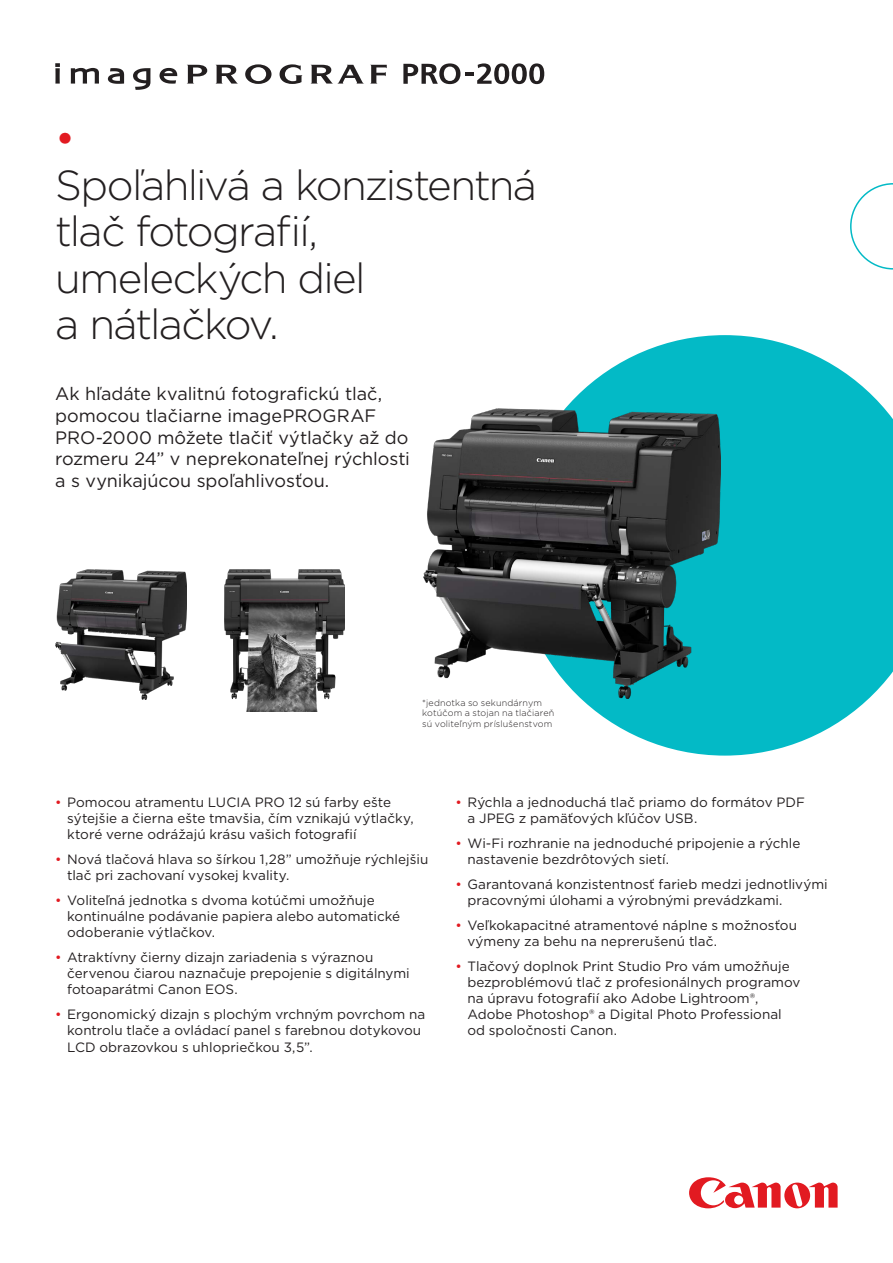
<style>
.page{position:relative;width:893px;height:1263px;background:#fff}
.page>*{position:absolute;margin:0;border:0;box-sizing:border-box;transform-origin:0 0}
.COVER_HEADER_MEDIUM{font:300 42px/46.5px "Gotham";letter-spacing:-.04em;color:#231f20}
.COVER_HEADER_SMALL{font:42px "Gotham";color:#e21a21}
.INTRO{font:18px/21.8px "Gotham";color:#231f20}
.t1{font:13.5px/16.2px "Gotham";color:#231f20}
.COVER_HEADER_SMALL-2{font:300 9px/10.5px "Gotham";letter-spacing:.015em;color:#231f20}
.s1{color:#e21a21}
</style>
<div class="page">
<svg style="left:689px;top:1177px;width:149px;height:31px"></svg>
<svg style="left:565px;top:335px;width:328px;height:421px;fill:#03bac6"></svg>
<svg style="left:850px;top:183px;width:43px;height:87px"></svg>
<img style="left:423px;top:408px;width:297px;height:291px">
<img style="left:55px;top:569px;width:132px;height:130px">
<img style="left:224px;top:569px;width:121px;height:143px">
<svg style="left:187px;top:65px;width:20px;height:19px"></svg>
<svg style="left:215px;top:65px;width:23px;height:19px"></svg>
<svg style="left:245px;top:64px;width:26px;height:20px"></svg>
<svg style="left:280px;top:64px;width:23px;height:20px"></svg>
<svg style="left:310px;top:65px;width:54px;height:19px"></svg>
<svg style="left:370px;top:65px;width:17px;height:19px"></svg>
<svg style="left:55px;top:63px;width:5px;height:21px"></svg>
<svg style="left:71px;top:68px;width:28px;height:16px"></svg>
<svg style="left:108px;top:68px;width:16px;height:16px"></svg>
<svg style="left:133px;top:68px;width:17px;height:22px"></svg>
<svg style="left:160px;top:68px;width:17px;height:16px"></svg>
<svg style="left:403px;top:63px;width:141px;height:21px"></svg>
<p class="COVER_HEADER_SMALL" style="left:55px;top:112px;width:22px">•</p>
<p class="COVER_HEADER_MEDIUM" style="left:55px;top:161px;width:483px">Spoľahlivá a konzistentná tlač fotografií, umeleckých diel<br>a nátlačkov.</p>
<p class="INTRO" style="left:55px;top:382px;width:356px">Ak hľadáte kvalitnú fotografickú tlač, pomocou tlačiarne imagePROGRAF PRO-2000 môžete tlačiť výtlačky až do rozmeru 24” v neprekonateľnej rýchlosti a s vynikajúcou spoľahlivosťou.</p>
<p class="COVER_HEADER_SMALL-2" style="left:422px;top:697px;width:134px">*jednotka so sekundárnym kotúčom a stojan na tlačiareň sú voliteľným príslušenstvom</p>
<p class="t1" style="left:67px;top:794px;width:348px;text-indent:-12px"><span class="s1">•</span> Pomocou atramentu LUCIA PRO 12 sú farby ešte sýtejšie a čierna ešte tmavšia, čím vznikajú výtlačky, ktoré verne odrážajú krásu vašich fotografií</p>
<p class="t1" style="left:67px;top:851px;width:363px;text-indent:-12px"><span class="s1">•</span> Nová tlačová hlava so šírkou 1,28” umožňuje rýchlejšiu tlač pri zachovaní vysokej kvality.</p>
<p class="t1" style="left:67px;top:892px;width:334px;text-indent:-12px"><span class="s1">•</span> Voliteľná jednotka s dvoma kotúčmi umožňuje kontinuálne podávanie papiera alebo automatické odoberanie výtlačkov.</p>
<p class="t1" style="left:67px;top:949px;width:344px;text-indent:-12px"><span class="s1">•</span> Atraktívny čierny dizajn zariadenia s výraznou červenou čiarou naznačuje prepojenie s digitálnymi fotoaparátmi Canon EOS.</p>
<p class="t1" style="left:67px;top:1006px;width:360px;text-indent:-12px"><span class="s1">•</span> Ergonomický dizajn s plochým vrchným povrchom na kontrolu tlače a ovládací panel s farebnou dotykovou<br>LCD obrazovkou s uhlopriečkou 3,5”.</p>
<p class="t1" style="left:467px;top:794px;width:339px;text-indent:-12px"><span class="s1">•</span> Rýchla a jednoduchá tlač priamo do formátov PDF a JPEG z pamäťových kľúčov USB.</p>
<p class="t1" style="left:467px;top:835px;width:335px;text-indent:-12px"><span class="s1">•</span> Wi-Fi rozhranie na jednoduché pripojenie a rýchle nastavenie bezdrôtových sietí.</p>
<p class="t1" style="left:467px;top:875px;width:362px;text-indent:-12px"><span class="s1">•</span> Garantovaná konzistentnosť farieb medzi jednotlivými pracovnými úlohami a výrobnými prevádzkami.</p>
<p class="t1" style="left:467px;top:916px;width:331px;text-indent:-12px"><span class="s1">•</span> Veľkokapacitné atramentové náplne s možnosťou výmeny za behu na neprerušenú tlač.</p>
<p class="t1" style="left:467px;top:957px;width:334px;text-indent:-12px"><span class="s1">•</span> Tlačový doplnok Print Studio Pro vám umožňuje bezproblémovú tlač z profesionálnych programov na úpravu fotografií ako Adobe Lightroom®, Adobe Photoshop® a Digital Photo Professional od spoločnosti Canon.</p>
</div>
